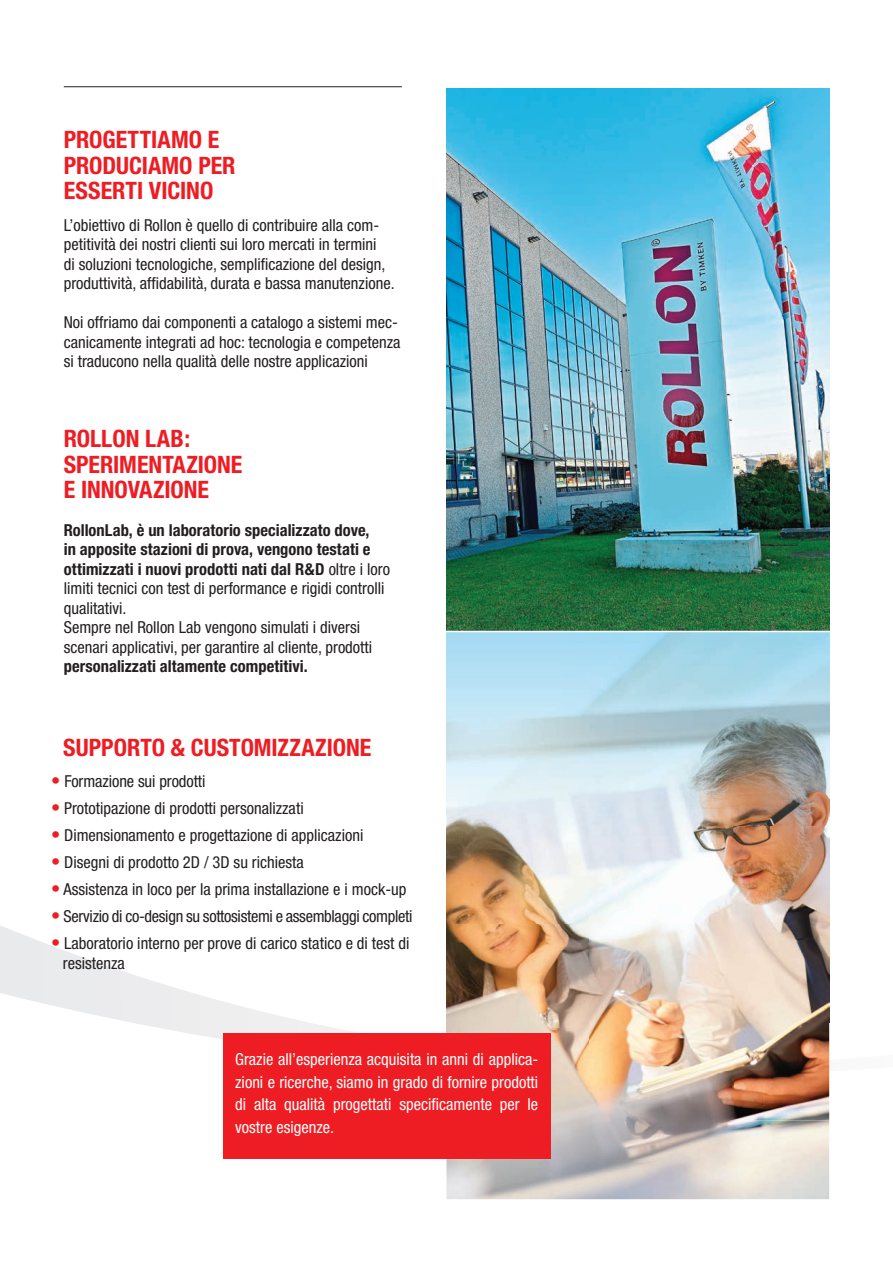
<style>
.page{position:relative;width:893px;height:1263px;background:#fff}
.page>*{position:absolute;margin:0;border:0;box-sizing:border-box;transform-origin:0 0}
.t1{font:700 condensed 24px/25.5px "Helvetica Neue";color:#ee1d23}
.t2{font:condensed 16.5px/19.5px "Helvetica Neue";color:#231f20}
.t3{font:condensed 16.5px/22.5px "Helvetica Neue";color:#fff;text-align:justify}
.t4{font:condensed 16.5px "Helvetica Neue";letter-spacing:-.02em;color:#231f20}
.t5{font:700 condensed 16.5px "Helvetica Neue";letter-spacing:.005em;color:#231f20}
.s1{font-weight:700}
.s2{font-size:18.3px;color:#ee1d23}
</style>
<div class="page">
<svg style="left:0;top:925px;width:830px;height:146px"></svg>
<img style="left:446px;top:88px;width:383px;height:1111px">
<img style="left:446px;top:632px;width:383px;height:488px">
<div style="left:223px;top:1034px;width:328px;height:125px;background:#ee1d23"></div>
<hr style="left:441px;top:631px;width:397px;height:1px;background:#fff">
<hr style="left:64px;top:86px;width:338px;height:1px;background:#231f20">
<h1 class="t1" style="left:64px;top:127px;width:173px">PROGETTIAMO E<br>PRODUCIAMO PER<br>ESSERTI VICINO</h1>
<p class="t2" style="left:64px;top:215px;width:332px">L’obiettivo di Rollon è quello di contribuire alla com&shy;petitività dei nostri clienti sui loro mercati in termini<br>di soluzioni tecnologiche, semplificazione del design, produttività, affidabilità, durata e bassa manutenzione.</p>
<p class="t2" style="left:64px;top:313px;width:338px">Noi offriamo dai componenti a catalogo a sistemi mec&shy;canicamente integrati ad hoc: tecnologia e competenza si traducono nella qualità delle nostre applicazioni</p>
<h1 class="t1" style="left:64px;top:425px;width:180px">ROLLON LAB:<br>SPERIMENTAZIONE<br>E INNOVAZIONE</h1>
<p class="t2" style="left:64px;top:520px;width:328px"><span class="s1">RollonLab, è un laboratorio specializzato dove,<br>in apposite stazioni di prova, vengono testati e ottimizzati i nuovi prodotti nati dal R&amp;D</span> oltre i loro limiti tecnici con test di performance e rigidi controlli qualitativi.<br>Sempre nel Rollon Lab vengono simulati i diversi scenari applicativi, per garantire al cliente, prodotti</p>
<p class="t5" style="left:64px;top:656px;width:245px">personalizzati altamente competitivi.</p>
<h1 class="t1" style="left:63px;top:734px;width:310px">SUPPORTO &amp; CUSTOMIZZAZIONE</h1>
<p class="t2" style="left:51px;top:771px;width:156px"><span class="s2">•</span> Formazione sui prodotti</p>
<p class="t2" style="left:51px;top:798px;width:254px"><span class="s2">•</span> Prototipazione di prodotti personalizzati</p>
<p class="t2" style="left:51px;top:825px;width:314px"><span class="s2">•</span> Dimensionamento e progettazione di applicazioni</p>
<p class="t2" style="left:51px;top:852px;width:254px"><span class="s2">•</span> Disegni di prodotto 2D / 3D su richiesta</p>
<p class="t2" style="left:51px;top:879px;width:357px"><span class="s2">•</span> Assistenza in loco per la prima installazione e i mock-up</p>
<p class="t4" style="left:51px;top:907px;width:363px"><span class="s2">•</span> Servizio di co-design su sottosistemi e assemblaggi completi</p>
<p class="t2" style="left:63px;top:933px;width:348px;text-indent:-12px"><span class="s2">•</span> Laboratorio interno per prove di carico statico e di test di resistenza</p>
<p class="t3" style="left:235px;top:1048px;width:305px">Grazie all’esperienza acquisita in anni di applica&shy;zioni e ricerche, siamo in grado di fornire prodotti di alta qualità progettati specificamente per le vostre esigenze.</p>
</div>
